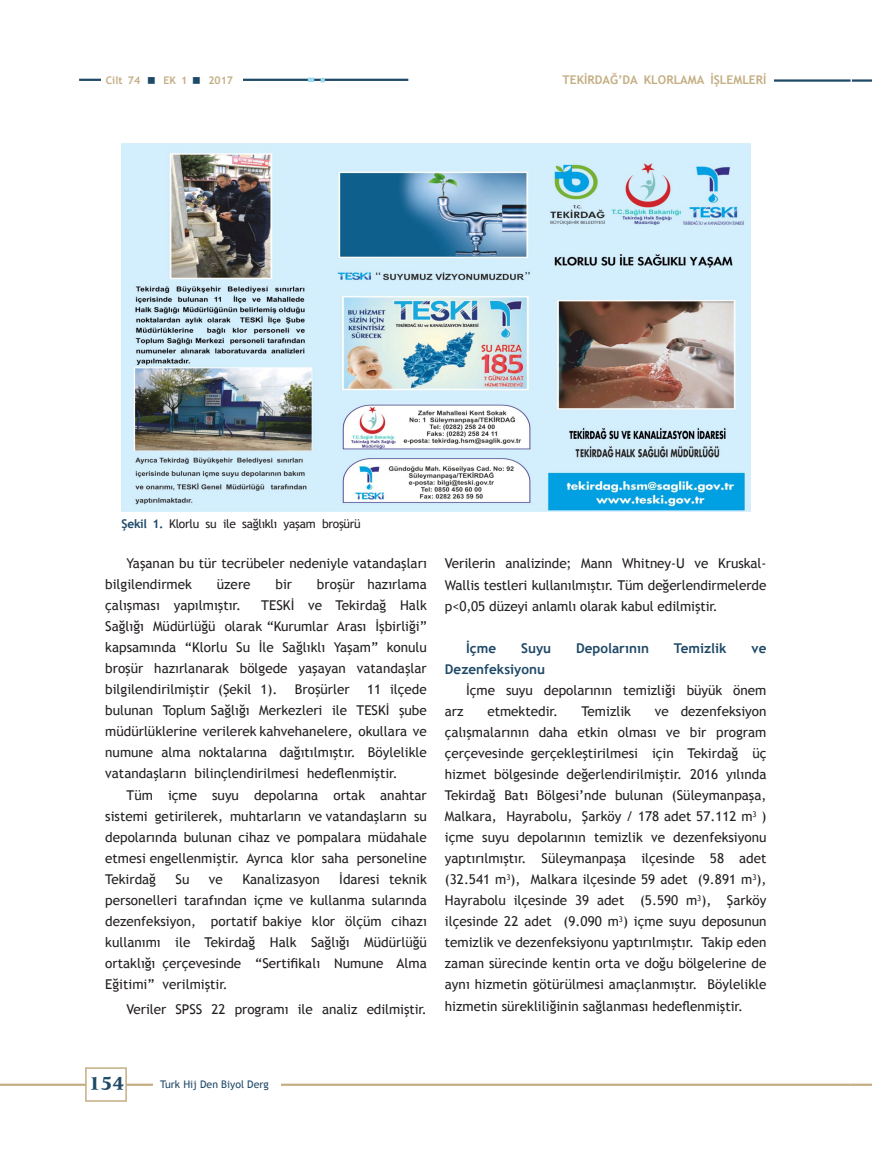
<style>
.page{position:relative;width:872px;height:1170px;background:#fff}
.page>*{position:absolute;margin:0;border:0;box-sizing:border-box;transform-origin:0 0}
.t1{font:900 18px "Arrus BT";color:#1e4967}
.metin{font:13.5px/21px "Trebuchet MS";color:#231f20;text-align:justify}
.metin-2{font:700 13.5px "Trebuchet MS";color:#1e4967}
.metin-3{font:12px "Trebuchet MS";letter-spacing:-.025em;color:#231f20}
.metin-4{font:700 12px "Trebuchet MS";color:#c4ae83}
.t2{font:10.5px "Trebuchet MS";color:#1e4967}
.t3{font:700 10.5px "Trebuchet MS";color:#c4ae83}
.s1{font-weight:700;color:#1e4967}
</style>
<div class="page">
<hr style="left:79px;top:79px;width:329px;height:2px;background:#1e4967">
<hr style="left:850px;top:1083px;width:22px;height:2px;background:#c4ae83">
<hr style="left:0;top:1083px;width:850px;height:2px;background:#c4ae83">
<div style="left:85px;top:1067px;width:42px;height:34px;background:#fff;border:2px solid #c4ae83"></div>
<div style="left:153px;top:1077px;width:128px;height:14px;background:#fff"></div>
<div style="left:101px;top:75px;width:141px;height:13px;background:#fff"></div>
<svg style="left:308px;top:78px;width:6px;height:4px"></svg>
<svg style="left:320px;top:78px;width:5px;height:4px"></svg>
<hr style="left:774px;top:79px;width:76px;height:3px;background:#1e4967">
<hr style="left:852px;top:79px;width:20px;height:3px;background:#1e4967">
<img style="left:122px;top:144px;width:628px;height:367px">
<p class="t3" style="left:106px;top:74px;width:36px">Cilt 74</p>
<p class="t3" style="left:163px;top:74px;width:25px">EK 1</p>
<p class="t3" style="left:208px;top:74px;width:26px">2017</p>
<p class="metin-4" style="left:562px;top:72px;width:205px">TEKİRDAĞ’DA KLORLAMA İŞLEMLERİ</p>
<p class="metin-3" style="left:122px;top:516px;width:241px"><span class="s1">Şekil 1.</span> Klorlu su ile sağlıklı yaşam broşürü</p>
<p class="metin" style="left:105px;top:553px;width:323px;text-indent:21px">Yaşanan bu tür tecrübeler nedeniyle vatandaşları bilgilendirmek</p>
<p class="metin" style="left:217px;top:574px;width:35px">üzere</p>
<p class="metin" style="left:275px;top:574px;width:18px">bir</p>
<p class="metin" style="left:317px;top:574px;width:111px">broşür hazırlama</p>
<p class="metin" style="left:105px;top:595px;width:137px">çalışması yapılmıştır.</p>
<p class="metin" style="left:105px;top:595px;width:323px;text-indent:156px">TESKİ ve Tekirdağ Halk Sağlığı Müdürlüğü olarak “Kurumlar Arası İşbirliği” kapsamında “Klorlu Su İle Sağlıklı Yaşam” konulu broşür hazırlanarak bölgede yaşayan vatandaşlar bilgilendirilmiştir (Şekil 1).</p>
<p class="metin" style="left:295px;top:679px;width:56px">Broşürler</p>
<p class="metin" style="left:105px;top:679px;width:323px;text-indent:262px">11 ilçede bulunan Toplum Sağlığı Merkezleri ile TESKİ şube müdürlüklerine verilerek kahvehanelere, okullara ve numune alma noktalarına dağıtılmıştır. Böylelikle vatandaşların bilinçlendirilmesi hedeflenmiştir.</p>
<p class="metin" style="left:105px;top:784px;width:323px;text-indent:21px">Tüm içme suyu depolarına ortak anahtar sistemi getirilerek, muhtarların ve vatandaşların su depolarında bulunan cihaz ve pompalara müdahale etmesi engellenmiştir. Ayrıca klor saha personeline Tekirdağ</p>
<p class="metin" style="left:105px;top:868px;width:323px;text-indent:234px">İdaresi teknik personelleri tarafından içme ve kullanma sularında dezenfeksiyon, portatif bakiye klor ölçüm cihazı kullanımı ile Tekirdağ Halk Sağlığı Müdürlüğü ortaklığı çerçevesinde “Sertifikalı Numune Alma Eğitimi” verilmiştir.</p>
<p class="metin" style="left:126px;top:998px;width:302px">Veriler SPSS 22 programı ile analiz edilmiştir.</p>
<p class="metin" style="left:176px;top:868px;width:15px">Su</p>
<p class="metin" style="left:209px;top:868px;width:15px">ve</p>
<p class="metin" style="left:242px;top:868px;width:79px">Kanalizasyon</p>
<p class="metin" style="left:445px;top:553px;width:323px">Verilerin analizinde; Mann Whitney-U ve Kruskal-Wallis testleri kullanılmıştır. Tüm değerlendirmelerde p&lt;0,05 düzeyi anlamlı olarak kabul edilmiştir.</p>
<p class="metin-2" style="left:466px;top:639px;width:32px">İçme</p>
<p class="metin-2" style="left:521px;top:639px;width:32px">Suyu</p>
<p class="metin-2" style="left:576px;top:639px;width:74px">Depolarının</p>
<p class="metin-2" style="left:674px;top:639px;width:54px">Temizlik</p>
<p class="metin-2" style="left:751px;top:639px;width:16px">ve</p>
<p class="metin-2" style="left:445px;top:660px;width:102px">Dezenfeksiyonu</p>
<p class="metin" style="left:466px;top:680px;width:302px">İçme suyu depolarının temizliği büyük önem</p>
<p class="metin" style="left:445px;top:701px;width:20px">arz</p>
<p class="metin" style="left:487px;top:701px;width:72px">etmektedir.</p>
<p class="metin" style="left:581px;top:701px;width:51px">Temizlik</p>
<p class="metin" style="left:445px;top:701px;width:323px;text-indent:210px">ve dezenfeksiyon çalışmalarının daha etkin olması ve bir program çerçevesinde gerçekleştirilmesi için Tekirdağ üç hizmet bölgesinde değerlendirilmiştir. 2016 yılında Tekirdağ Batı Bölgesi’nde bulunan (Süleymanpaşa, Malkara, Hayrabolu, Şarköy / 178 adet 57.112 m<sup>3</sup> ) içme suyu depolarının temizlik ve dezenfeksiyonu yaptırılmıştır. Süleymanpaşa ilçesinde 58 adet (32.541 m<sup>3</sup>), Malkara ilçesinde 59 adet (9.891 m<sup>3</sup>), Hayrabolu ilçesinde 39 adet (5.590 m<sup>3</sup>), Şarköy ilçesinde 22 adet (9.090 m<sup>3</sup>) içme suyu deposunun temizlik ve dezenfeksiyonu yaptırılmıştır. Takip eden zaman sürecinde kentin orta ve doğu bölgelerine de aynı hizmetin götürülmesi amaçlanmıştır. Böylelikle hizmetin sürekliliğinin sağlanması hedeflenmiştir.</p>
<h1 class="t1" style="left:89px;top:1071px;width:37px">154</h1>
<p class="t2" style="left:160px;top:1078px;width:110px">Turk Hij Den Biyol Derg</p>
</div>
